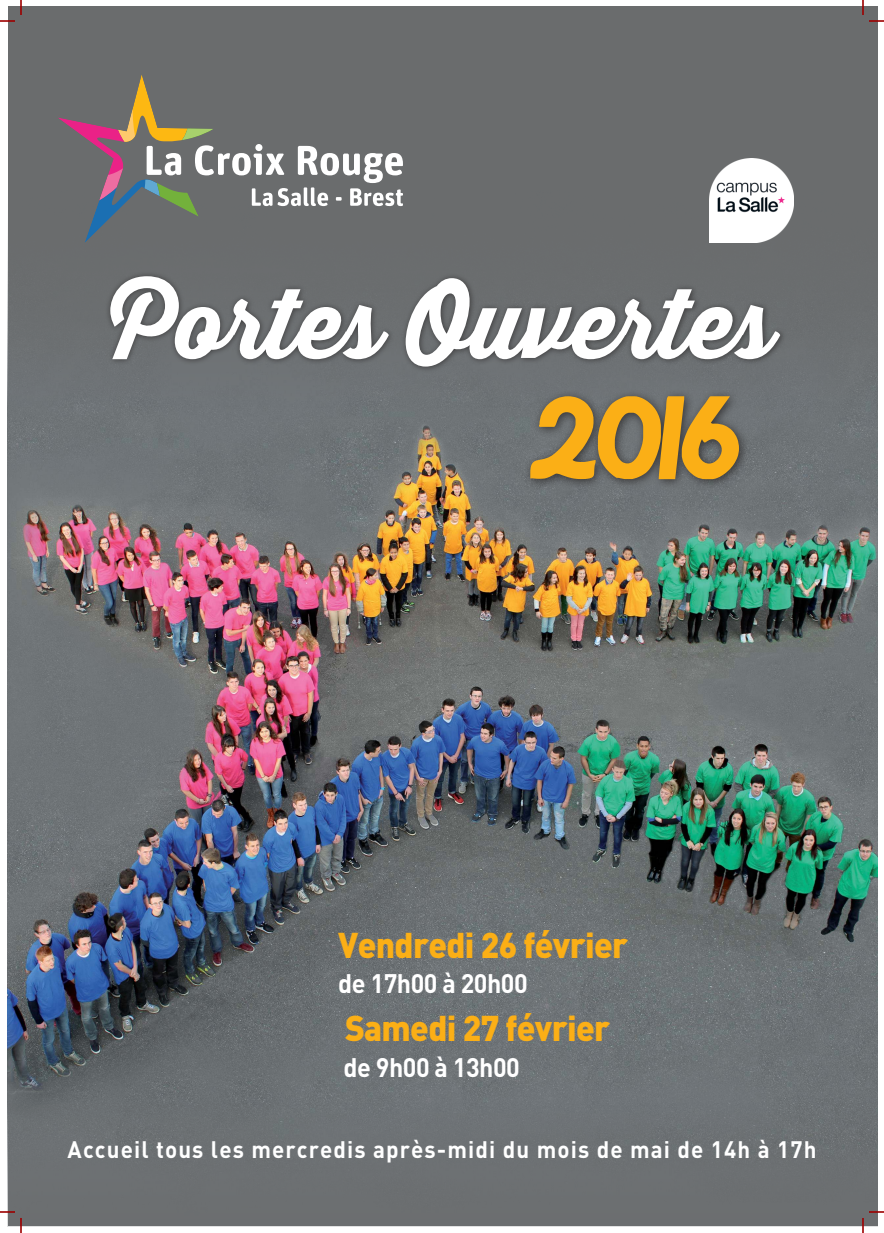
<style>
.page{position:relative;width:884px;height:1233px;background:#fff}
.page>*{position:absolute;margin:0;border:0;box-sizing:border-box;transform-origin:0 0}
.t1{font:95.8px "Thirsty Script Extrabold Demo";letter-spacing:.005em;color:#fff;scale:.95 1}
.t2{font:82.9px "Machine Script";color:#fbaf16}
.t3{font:900 35.4px "DIN";letter-spacing:-.02em;color:#fbaf16;scale:.95 1}
.t4{font:700 26.5px "DIN";letter-spacing:-.02em;color:#fff;scale:.95 1}
.t5{font:700 23.6px "DIN";letter-spacing:.05em;color:#fff;scale:.95 1}
</style>
<div class="page">
<div style="left:8px;top:7px;width:869px;height:1219px;background:#6a6c6d"></div>
<img style="left:8px;top:191px;width:869px;height:1022px">
<div style="left:105px;top:271px;width:682px;height:103px;background:#221f1f;opacity:.65"></div>
<div style="left:523px;top:389px;width:227px;height:101px;background:#221f1f;opacity:.75"></div>
<img style="left:710px;top:159px;width:83px;height:83px">
<svg style="left:57px;top:75px;width:346px;height:168px"></svg>
<svg style="left:0;top:1211px;width:15px;height:1px"></svg>
<svg style="left:869px;top:1211px;width:15px;height:1px"></svg>
<svg style="left:0;top:0;width:22px;height:22px"></svg>
<svg style="left:20px;top:1218px;width:2px;height:15px"></svg>
<svg style="left:862px;top:0;width:22px;height:22px"></svg>
<svg style="left:862px;top:1218px;width:2px;height:15px"></svg>
<h1 class="t1" style="left:111px;top:276px;width:699px">Portes Ouvertes</h1>
<h2 class="t2" style="left:527px;top:396px;width:216px">2016</h2>
<h3 class="t3" style="left:338px;top:925px;width:307px">Vendredi 26 février</h3>
<p class="t4" style="left:338px;top:973px;width:201px">de 17h00 à 20h00</p>
<h3 class="t3" style="left:345px;top:1008px;width:281px">Samedi 27 février</h3>
<p class="t4" style="left:344px;top:1056px;width:187px">de 9h00 à 13h00</p>
<p class="t5" style="left:68px;top:1139px;width:790px">Accueil tous les mercredis après-midi du mois de mai de 14h à 17h</p>
</div>
